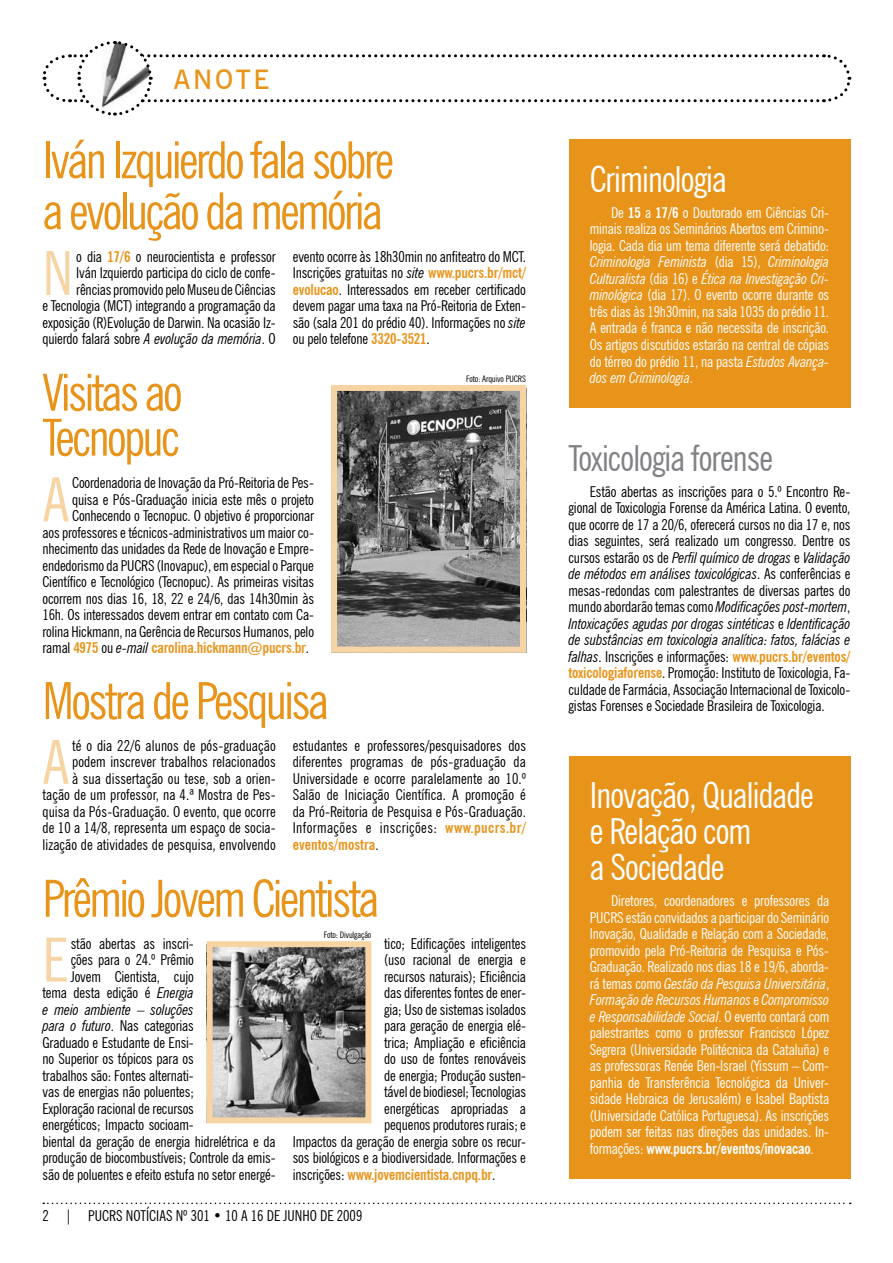
<style>
.page{position:relative;width:893px;height:1263px;background:#fff}
.page>*{position:absolute;margin:0;border:0;box-sizing:border-box;transform-origin:0 0}
.t1{font:condensed 60.6px "News Gothic BT";color:#f6d4a3}
.t2{font:condensed 51px/51px "News Gothic BT";letter-spacing:-.05em;color:#e8941a}
.t3{font:condensed 36px/36px "News Gothic BT";letter-spacing:-.025em;color:#fff}
.t4{font:condensed 36px "News Gothic BT";letter-spacing:-.025em;color:#808285}
.t5{font:600 27px "News Gothic BT";letter-spacing:.1em;color:#e8941a}
.t6{font:condensed 15px/16.5px "News Gothic BT";letter-spacing:-.01em;color:#000;text-align:justify}
.t7{font:condensed 15px/16.5px "News Gothic BT";letter-spacing:-.01em;color:#fff;text-align:justify}
.t8{font:700 condensed 15px "News Gothic BT";letter-spacing:-.01em;color:#e8941a}
.t9{font:italic condensed 15px "News Gothic BT";letter-spacing:-.01em;color:#000}
.t10{font:condensed 9px "News Gothic BT";letter-spacing:-.01em;color:#000}
.s1{font-weight:700;color:#e8941a}
.s2{font-style:italic}
.s3{font-weight:400;color:#000}
.s4{font-weight:400;font-style:italic;color:#000}
.s5{font-weight:700}
</style>
<div class="page">
<div style="left:568px;top:756px;width:282px;height:423px;background:#e8941a"></div>
<div style="left:568px;top:139px;width:282px;height:269px;background:#e8941a"></div>
<svg style="left:42px;top:41px;width:810px;height:75px"></svg>
<svg style="left:43px;top:1202px;width:808px;height:2px"></svg>
<img style="left:338px;top:392px;width:181px;height:254px">
<div style="left:331px;top:385px;width:195px;height:268px;border:6px solid #f6d4a3"></div>
<img style="left:214px;top:948px;width:150px;height:168px">
<div style="left:207px;top:941px;width:164px;height:182px;border:6px solid #f6d4a3"></div>
<h3 class="t5" style="left:174px;top:63px;width:97px">ANOTE</h3>
<h2 class="t2" style="left:43px;top:134px;width:353px">Iván Izquierdo fala sobre a evolução da memória</h2>
<h1 class="t1" style="left:43px;top:237px;width:32px">N</h1>
<p class="t6" style="left:43px;top:248px;width:235px;text-align:right">o dia <span class="s1">17/6</span> o neurocientista e professor<br>Iván Izquierdo participa do ciclo de confe&shy;rências promovido pelo Museu de Ciências<br>e Tecnologia (MCT) integrando a programação da exposição (R)Evolução de Darwin. Na ocasião Iz&shy;quierdo falará sobre <span class="s2">A evolução da memória</span>. O</p>
<p class="t6" style="left:293px;top:248px;width:235px">evento ocorre às 18h30min no anfiteatro do MCT.<br>Inscrições gratuitas no <span class="s2">site</span> <span class="s1">www.pucrs.br/mct/ evolucao</span>. Interessados em receber certificado devem pagar uma taxa na Pró-Reitoria de Exten&shy;são (sala 201 do prédio 40). Informações no <span class="s2">site </span>ou pelo telefone <span class="s1">3320-3521</span>.</p>
<h2 class="t2" style="left:43px;top:370px;width:142px;line-height:45px">Visitas ao<br>Tecnopuc</h2>
<h1 class="t1" style="left:43px;top:463px;width:28px">A</h1>
<p class="t6" style="left:72px;top:475px;width:243px">Coordenadoria de Inovação da Pró-Reitoria de Pes-</p>
<p class="t6" style="left:72px;top:491px;width:243px">quisa e Pós-Graduação inicia este mês o projeto</p>
<p class="t6" style="left:72px;top:508px;width:243px">Conhecendo o Tecnopuc. O objetivo é proporcionar</p>
<p class="t6" style="left:43px;top:524px;width:273px">aos professores e técnicos-administrativos um maior co-</p>
<p class="t6" style="left:43px;top:541px;width:273px">nhecimento das unidades da Rede de Inovação e Empre-</p>
<p class="t6" style="left:43px;top:557px;width:273px">endedorismo da PUCRS (Inovapuc), em especial o Parque</p>
<p class="t6" style="left:43px;top:574px;width:273px">Científico e Tecnológico (Tecnopuc). As primeiras visitas</p>
<p class="t6" style="left:43px;top:590px;width:273px">ocorrem nos dias 16, 18, 22 e 24/6, das 14h30min às</p>
<p class="t6" style="left:43px;top:607px;width:273px">16h. Os interessados devem entrar em contato com Ca-</p>
<p class="t6" style="left:43px;top:623px;width:273px">rolina Hickmann, na Gerência de Recursos Humanos, pelo</p>
<p class="t8" style="left:43px;top:639px;width:268px"><span class="s3">ramal</span> 4975 <span class="s3">ou</span> <span class="s4">e-mail</span> carolina.hickmann@pucrs.br<span class="s3">.</span></p>
<p class="t10" style="left:466px;top:373px;width:61px">Foto: Arquivo PUCRS</p>
<h2 class="t2" style="left:43px;top:675px;width:288px">Mostra de Pesquisa</h2>
<h1 class="t1" style="left:43px;top:725px;width:28px">A</h1>
<p class="t6" style="left:43px;top:737px;width:235px;text-align:right">té o dia 22/6 alunos de pós-graduação podem inscrever trabalhos relacionados<br>à sua dissertação ou tese, sob a orien&shy;tação de um professor, na 4.ª Mostra de Pes&shy;quisa da Pós-Graduação. O evento, que ocorre de 10 a 14/8, representa um espaço de socia&shy;lização de atividades de pesquisa, envolvendo</p>
<p class="t6" style="left:293px;top:737px;width:235px">estudantes e professores/pesquisadores dos diferentes programas de pós-graduação da Universidade e ocorre paralelamente ao 10.º Salão de Iniciação Científica. A promoção é da Pró-Reitoria de Pesquisa e Pós-Graduação.<br>Informações e inscrições: <span class="s1">www.pucrs.br/ eventos/mostra</span>.</p>
<h2 class="t2" style="left:43px;top:873px;width:338px">Prêmio Jovem Cientista</h2>
<h1 class="t1" style="left:43px;top:923px;width:27px">E</h1>
<p class="t6" style="left:71px;top:935px;width:125px">stão abertas as inscri-</p>
<p class="t10" style="left:324px;top:929px;width:49px">Foto: Divulgação</p>
<p class="t6" style="left:384px;top:935px;width:143px">tico; Edificações inteligentes</p>
<p class="t6" style="left:384px;top:951px;width:143px">(uso racional de energia e</p>
<p class="t6" style="left:384px;top:968px;width:143px">recursos naturais); Eficiência</p>
<p class="t6" style="left:384px;top:984px;width:143px">das diferentes fontes de ener-</p>
<p class="t6" style="left:384px;top:1001px;width:143px">gia; Uso de sistemas isolados</p>
<p class="t6" style="left:384px;top:1017px;width:143px">para geração de energia elé-</p>
<p class="t6" style="left:384px;top:1034px;width:143px">trica; Ampliação e eficiência</p>
<p class="t6" style="left:384px;top:1050px;width:143px">do uso de fontes renováveis</p>
<p class="t6" style="left:384px;top:1067px;width:143px">de energia; Produção susten-</p>
<p class="t6" style="left:384px;top:1083px;width:143px">tável de biodiesel; Tecnologias</p>
<p class="t6" style="left:384px;top:1100px;width:143px">energéticas apropriadas a</p>
<p class="t6" style="left:384px;top:1116px;width:143px">pequenos produtores rurais; e</p>
<p class="t6" style="left:293px;top:1133px;width:235px">Impactos da geração de energia sobre os recur-</p>
<p class="t6" style="left:293px;top:1149px;width:235px">sos biológicos e a biodiversidade. Informações e</p>
<p class="t8" style="left:293px;top:1165px;width:204px"><span class="s3">inscrições:</span> www.jovemcientista.cnpq.br<span class="s3">.</span></p>
<p class="t6" style="left:71px;top:951px;width:125px">ções para o 24.º Prêmio</p>
<p class="t6" style="left:71px;top:968px;width:125px">Jovem Cientista, cujo</p>
<p class="t6" style="left:43px;top:984px;width:153px">tema desta edição é <span class="s2">Energia</span></p>
<p class="t9" style="left:43px;top:1000px;width:153px">e meio ambiente – soluções</p>
<p class="t6" style="left:43px;top:1017px;width:153px"><span class="s2">para o futuro</span>. Nas categorias</p>
<p class="t6" style="left:43px;top:1034px;width:153px">Graduado e Estudante de Ensi-</p>
<p class="t6" style="left:43px;top:1050px;width:153px">no Superior os tópicos para os</p>
<p class="t6" style="left:43px;top:1067px;width:153px">trabalhos são: Fontes alternati-</p>
<p class="t6" style="left:43px;top:1083px;width:153px">vas de energias não poluentes;</p>
<p class="t6" style="left:43px;top:1100px;width:153px">Exploração racional de recursos</p>
<p class="t6" style="left:43px;top:1116px;width:153px">energéticos; Impacto socioam-</p>
<p class="t6" style="left:43px;top:1133px;width:235px">biental da geração de energia hidrelétrica e da</p>
<p class="t6" style="left:43px;top:1149px;width:235px">produção de biocombustíveis; Controle da emis-</p>
<p class="t6" style="left:43px;top:1166px;width:235px">são de poluentes e efeito estufa no setor energé-</p>
<p class="t6" style="left:43px;top:1207px;width:321px">2 | PUCRS NOTÍCIAS Nº 301 • 10 a 16 de jun ho de 2009</p>
<h3 class="t3" style="left:590px;top:161px;width:139px">Criminologia</h3>
<p class="t7" style="left:590px;top:204px;width:241px;text-indent:21px">De <span class="s5">15</span> a <span class="s5">17/6</span> o Doutorado em Ciências Cri&shy;minais realiza os Seminários Abertos em Crimino&shy;logia. Cada dia um tema diferente será debatido:<br><span class="s2">Criminologia Feminista</span> (dia 15), <span class="s2">Criminologia Culturalista</span> (dia 16) e <span class="s2">Ética na Investigação Cri&shy;minológica</span> (dia 17). O evento ocorre durante os três dias às 19h30min, na sala 1035 do prédio 11.<br>A entrada é franca e não necessita de inscrição.<br>Os artigos discutidos estarão na central de cópias do térreo do prédio 11, na pasta <span class="s2">Estudos Avança&shy;dos em Criminologia</span>.</p>
<h3 class="t4" style="left:568px;top:436px;width:206px">Toxicologia forense</h3>
<p class="t6" style="left:568px;top:483px;width:283px;text-indent:21px">Estão abertas as inscrições para o 5.º Encontro Re&shy;gional de Toxicologia Forense da América Latina. O evento, que ocorre de 17 a 20/6, oferecerá cursos no dia 17 e, nos dias seguintes, será realizado um congresso. Dentre os cursos estarão os de <span class="s2">Perfil químico de drogas</span> e <span class="s2">Validação de métodos em análises toxicológicas</span>. As conferências e mesas-redondas com palestrantes de diversas partes do mundo abordarão temas como <span class="s2">Modificações post-mortem</span>, <span class="s2">Intoxicações agudas por drogas sintéticas</span> e <span class="s2">Identificação de substâncias em toxicologia analítica: fatos, falácias e falhas</span>. Inscrições e informações: <span class="s1">www.pucrs.br/eventos/ toxicologiaforense</span>. Promoção: Instituto de Toxicologia, Fa&shy;culdade de Farmácia, Associação Internacional de Toxicolo&shy;gistas Forenses e Sociedade Brasileira de Toxicologia.</p>
<h3 class="t3" style="left:590px;top:777px;width:226px">Inovação, Qualidade e Relação com<br>a Sociedade</h3>
<p class="t7" style="left:590px;top:892px;width:241px;text-indent:21px">Diretores, coordenadores e professores da PUCRS estão convidados a participar do Seminário Inovação, Qualidade e Relação com a Sociedade, promovido pela Pró-Reitoria de Pesquisa e Pós-Graduação. Realizado nos dias 18 e 19/6, aborda&shy;rá temas como <span class="s2">Gestão da Pesquisa Universitária</span>, <span class="s2">Formação de Recursos Humanos</span> e <span class="s2">Compromisso e Responsabilidade Social</span>. O evento contará com palestrantes como o professor Francisco López Segrera (Universidade Politécnica da Cataluña) e as professoras Renée Ben-Israel (Yissum – Com&shy;panhia de Transferência Tecnológica da Univer&shy;sidade Hebraica de Jerusalém) e Isabel Baptista (Universidade Católica Portuguesa). As inscrições podem ser feitas nas direções das unidades. In&shy;formações: <span class="s5">www.pucrs.br/eventos/inovacao</span>.</p>
</div>
